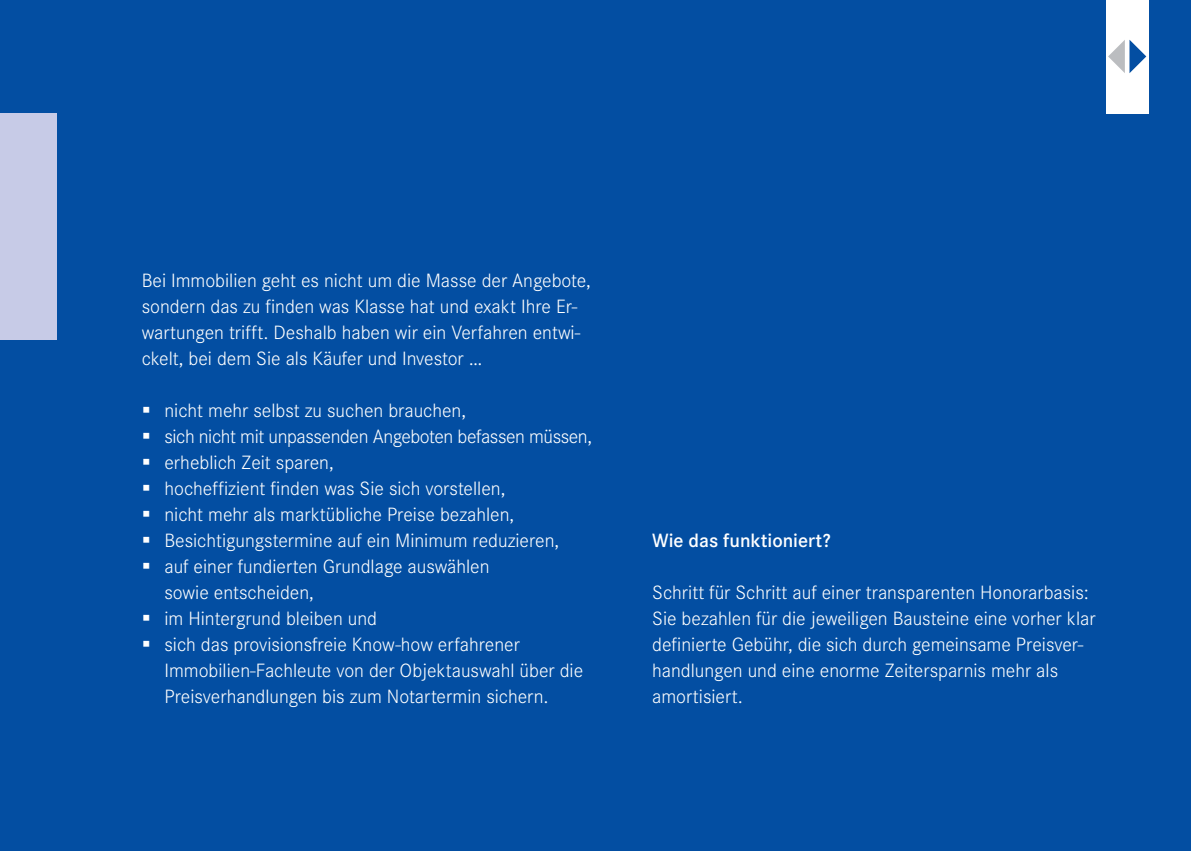
<style>
.page{position:relative;width:1191px;height:851px;background:#fff}
.page>*{position:absolute;margin:0;border:0;box-sizing:border-box;transform-origin:0 0}
.t1{font:300 20px/26px "Corporate S";color:#fff}
.t2{font:300 20px "Corporate S";letter-spacing:-.02em;color:#fff}
.t3{font:600 20px "Corporate S";color:#fff}
</style>
<div class="page">
<div style="left:0;top:0;width:1191px;height:850px;background:#034ea2"></div>
<div style="left:0;top:113px;width:57px;height:227px;background:#c7cbe7"></div>
<div style="left:1106px;top:0;width:42px;height:113px;background:#fff"></div>
<svg style="left:1108px;top:40px;width:38px;height:33px"></svg>
<p class="t1" style="left:142px;top:269px;width:451px">Bei Immobilien geht es nicht um die Masse der Angebote, sondern das zu finden was Klasse hat und exakt Ihre Er&shy;wartungen trifft. Deshalb haben wir ein Verfahren entwi&shy;ckelt, bei dem Sie als Käufer und Investor …</p>
<p class="t1" style="left:142px;top:399px;width:326px">▪ nicht mehr selbst zu suchen brauchen,</p>
<p class="t2" style="left:142px;top:429px;width:452px">▪ sich nicht mit unpassenden Angeboten befassen müssen,</p>
<p class="t1" style="left:142px;top:451px;width:193px">▪ erheblich Zeit sparen,</p>
<p class="t1" style="left:142px;top:477px;width:365px">▪ hocheffizient finden was Sie sich vorstellen,</p>
<p class="t1" style="left:142px;top:503px;width:374px">▪ nicht mehr als marktübliche Preise bezahlen,</p>
<p class="t1" style="left:142px;top:529px;width:419px">▪ Besichtigungstermine auf ein Minimum reduzieren,</p>
<p class="t1" style="left:164px;top:555px;width:327px;text-indent:-23px">▪ auf einer fundierten Grundlage auswählen sowie entscheiden,</p>
<p class="t1" style="left:142px;top:607px;width:237px">▪ im Hintergrund bleiben und</p>
<p class="t1" style="left:164px;top:633px;width:420px;text-indent:-23px">▪ sich das provisionsfreie Know-how erfahrener<br>Immobilien-Fachleute von der Objektauswahl über die<br>Preisverhandlungen bis zum Notartermin sichern.</p>
<p class="t3" style="left:652px;top:532px;width:180px">Wie das funktioniert?</p>
<p class="t1" style="left:652px;top:581px;width:445px">Schritt für Schritt auf einer transparenten Honorarbasis:<br>Sie bezahlen für die jeweiligen Bausteine eine vorher klar definierte Gebühr, die sich durch gemeinsame Preisver&shy;handlungen und eine enorme Zeitersparnis mehr als amortisiert.</p>
</div>
